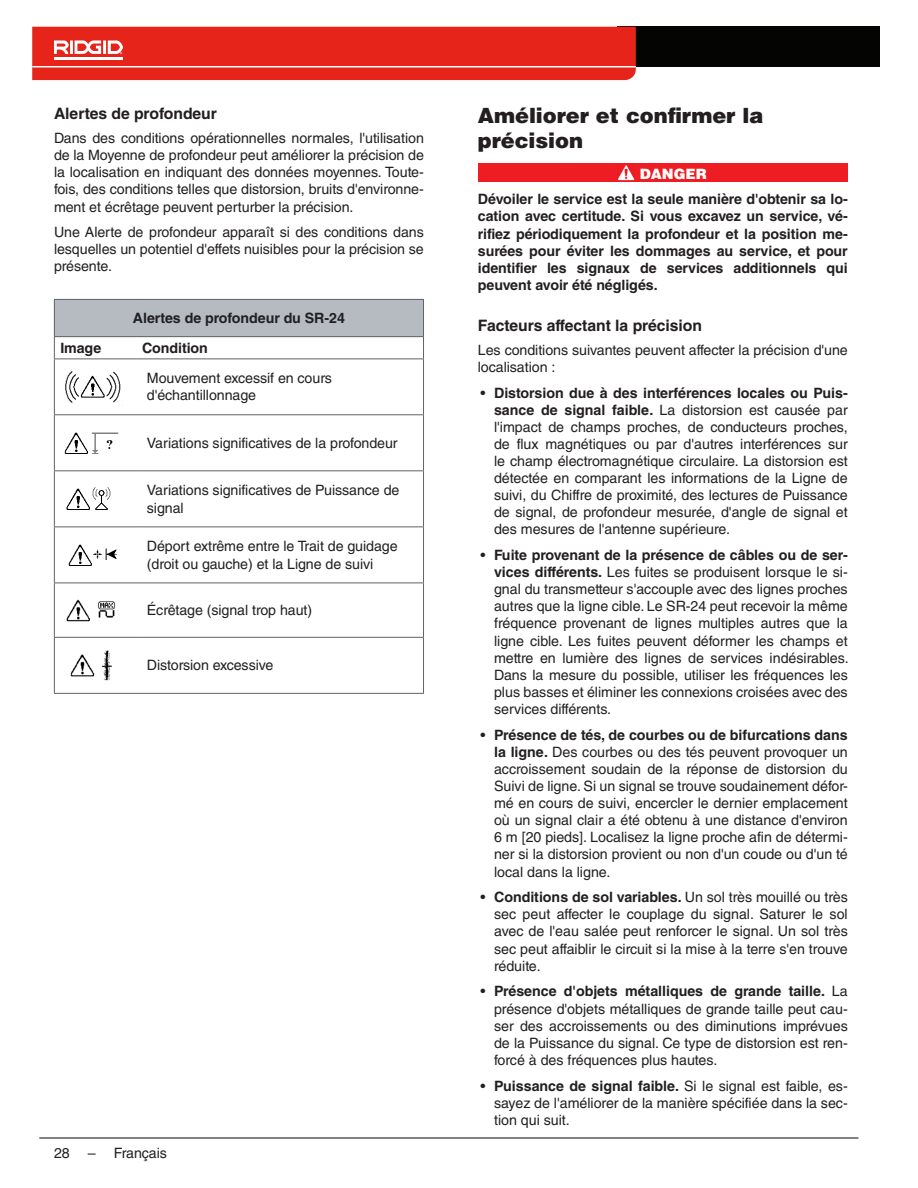
<style>
.page{position:relative;width:918px;height:1188px;background:#fff}
.page>*{position:absolute;margin:0;border:0;box-sizing:border-box;transform-origin:0 0}
.Head_1___h1{font:900 21px/25.2px "Helvetica LT Std";letter-spacing:-.005em;color:#231f20}
.Head_3___h3{font:700 15.75px "Helvetica LT Std";letter-spacing:-.005em;color:#231f20}
.Basic_Normal___bn{font:14.25px/17.1px "Helvetica LT Std";color:#231f20;text-align:justify}
.Basic_Bold____bb{font:700 14.25px/17.1px "Helvetica LT Std";letter-spacing:-.005em;color:#231f20;text-align:justify}
.Table_BN_Left____tl{font:14.25px/17.1px "Helvetica LT Std";letter-spacing:-.005em;color:#231f20}
.Table_Header____th{font:700 14.25px "Helvetica LT Std";letter-spacing:-.005em;color:#231f20}
.Table_BNB_Left____tl{font:700 14.25px "Helvetica LT Std";letter-spacing:-.005em;color:#231f20}
.Safety_Bar_Symbol{font:900 14.25px "Helvetica LT Std";color:#fff}
.s1{font-weight:700}
</style>
<div class="page">
<div style="left:617px;top:27px;width:263px;height:40px;background:#040503"></div>
<hr style="left:39px;top:1137px;width:819px;height:2px;background:#231f20">
<div style="left:32px;top:27px;width:604px;height:53px;background:#e72419"></div>
<hr style="left:54px;top:57px;width:69px;height:3px;background:#fff">
<div style="left:54px;top:299px;width:370px;height:38px;background:#b5bbc0"></div>
<hr style="left:423px;top:300px;width:1px;height:36px;background:#606266">
<hr style="left:54px;top:414px;width:82px;height:1px;background:#606266">
<hr style="left:136px;top:414px;width:288px;height:1px;background:#606266">
<hr style="left:54px;top:470px;width:82px;height:1px;background:#606266">
<hr style="left:136px;top:470px;width:288px;height:1px;background:#606266">
<hr style="left:54px;top:526px;width:82px;height:1px;background:#606266">
<hr style="left:136px;top:526px;width:288px;height:1px;background:#606266">
<hr style="left:54px;top:583px;width:82px;height:1px;background:#606266">
<hr style="left:136px;top:583px;width:288px;height:1px;background:#606266">
<hr style="left:54px;top:637px;width:82px;height:1px;background:#606266">
<hr style="left:136px;top:637px;width:288px;height:1px;background:#606266">
<hr style="left:423px;top:359px;width:1px;height:55px;background:#606266">
<hr style="left:423px;top:415px;width:1px;height:55px;background:#606266">
<hr style="left:423px;top:471px;width:1px;height:55px;background:#606266">
<hr style="left:423px;top:527px;width:1px;height:56px;background:#606266">
<hr style="left:423px;top:583px;width:1px;height:54px;background:#606266">
<hr style="left:423px;top:638px;width:1px;height:55px;background:#606266">
<hr style="left:136px;top:693px;width:288px;height:1px;background:#606266">
<hr style="left:54px;top:359px;width:1px;height:55px;background:#606266">
<hr style="left:54px;top:415px;width:1px;height:55px;background:#606266">
<hr style="left:54px;top:471px;width:1px;height:55px;background:#606266">
<hr style="left:54px;top:527px;width:1px;height:56px;background:#606266">
<hr style="left:54px;top:583px;width:1px;height:54px;background:#606266">
<hr style="left:54px;top:638px;width:1px;height:55px;background:#606266">
<hr style="left:54px;top:693px;width:82px;height:1px;background:#606266">
<hr style="left:54px;top:299px;width:82px;height:1px;background:#606266">
<hr style="left:54px;top:300px;width:1px;height:36px;background:#606266">
<hr style="left:136px;top:299px;width:288px;height:1px;background:#606266">
<hr style="left:54px;top:336px;width:82px;height:1px;background:#606266">
<svg style="left:54px;top:337px;width:1px;height:22px"></svg>
<hr style="left:136px;top:336px;width:288px;height:1px;background:#606266">
<svg style="left:423px;top:337px;width:1px;height:22px"></svg>
<hr style="left:54px;top:359px;width:82px;height:1px;background:#606266">
<hr style="left:136px;top:359px;width:288px;height:1px;background:#606266">
<img style="left:66px;top:371px;width:54px;height:32px">
<img style="left:66px;top:432px;width:51px;height:22px">
<img style="left:66px;top:487px;width:45px;height:23px">
<img style="left:68px;top:544px;width:48px;height:22px">
<img style="left:66px;top:599px;width:49px;height:23px">
<img style="left:70px;top:650px;width:42px;height:31px">
<div style="left:478px;top:163px;width:370px;height:19px;background:#ee1d23"></div>
<img style="left:618px;top:165px;width:17px;height:15px">
<p class="Head_3___h3" style="left:54px;top:104px;width:165px">Alertes de profondeur</p>
<p class="Basic_Normal___bn" style="left:54px;top:130px;width:371px">Dans des conditions opérationnelles normales, l'utilisation de la Moyenne de profondeur peut améliorer la précision de la localisation en indiquant des données moyennes. Toute‑ fois, des conditions telles que distorsion, bruits d'environne‑ ment et écrêtage peuvent perturber la précision.</p>
<p class="Basic_Normal___bn" style="left:54px;top:224px;width:371px">Une Alerte de profondeur apparaît si des conditions dans lesquelles un potentiel d'effets nuisibles pour la précision se présente.</p>
<p class="Table_Header____th" style="left:133px;top:309px;width:214px">Alertes de profondeur du SR‑24</p>
<p class="Table_BNB_Left____tl" style="left:60px;top:339px;width:42px">Image</p>
<p class="Table_BNB_Left____tl" style="left:142px;top:339px;width:67px">Condition</p>
<p class="Table_BN_Left____tl" style="left:147px;top:370px;width:186px">Mouvement excessif en cours d'échantillonnage</p>
<p class="Table_BN_Left____tl" style="left:147px;top:434px;width:252px">Variations significatives de la profondeur</p>
<p class="Table_BN_Left____tl" style="left:147px;top:482px;width:254px">Variations significatives de Puissance de signal</p>
<p class="Table_BN_Left____tl" style="left:147px;top:538px;width:252px">Déport extrême entre le Trait de guidage (droit ou gauche) et la Ligne de suivi</p>
<p class="Table_BN_Left____tl" style="left:147px;top:602px;width:167px">Écrêtage (signal trop haut)</p>
<p class="Table_BN_Left____tl" style="left:147px;top:657px;width:128px">Distorsion excessive</p>
<p class="Basic_Normal___bn" style="left:54px;top:1144px;width:17px">28</p>
<p class="Basic_Normal___bn" style="left:88px;top:1144px;width:81px">– Français</p>
<p class="Head_1___h1" style="left:478px;top:102px;width:287px">Améliorer et confirmer la précision</p>
<p class="Safety_Bar_Symbol" style="left:640px;top:164px;width:69px">DANGER</p>
<p class="Basic_Bold____bb" style="left:478px;top:191px;width:371px">Dévoiler le service est la seule manière d'obtenir sa lo&shy;cation avec certitude. Si vous excavez un service, vé&shy;rifiez périodiquement la profondeur et la position me&shy;surées pour éviter les dommages au service, et pour identifier les signaux de services additionnels qui peuvent avoir été négligés.</p>
<p class="Head_3___h3" style="left:478px;top:316px;width:226px">Facteurs affectant la précision</p>
<p class="Basic_Normal___bn" style="left:478px;top:341px;width:371px">Les conditions suivantes peuvent affecter la précision d'une localisation :</p>
<p class="Basic_Normal___bn" style="left:494px;top:384px;width:355px;text-indent:-14px">• <span class="s1">Distorsion due à des interférences locales ou Puis&shy;sance de signal faible.</span> La distorsion est causée par l'impact de champs proches, de conducteurs proches, de flux magnétiques ou par d'autres interférences sur le champ électromagnétique circulaire. La distorsion est détectée en comparant les informations de la Ligne de suivi, du Chiffre de proximité, des lectures de Puissance de signal, de profondeur mesurée, d'angle de signal et des mesures de l'antenne supérieure.</p>
<p class="Basic_Normal___bn" style="left:494px;top:547px;width:355px;text-indent:-14px">• <span class="s1">Fuite provenant de la présence de câbles ou de ser&shy;vices différents.</span> Les fuites se produisent lorsque le si‑ gnal du transmetteur s'accouple avec des lignes proches autres que la ligne cible. Le SR‑24 peut recevoir la même fréquence provenant de lignes multiples autres que la ligne cible. Les fuites peuvent déformer les champs et mettre en lumière des lignes de services indésirables.<br>Dans la mesure du possible, utiliser les fréquences les plus basses et éliminer les connexions croisées avec des services différents.</p>
<p class="Basic_Normal___bn" style="left:494px;top:726px;width:355px;text-indent:-14px">• <span class="s1">Présence de tés, de courbes ou de bifurcations dans la ligne.</span> Des courbes ou des tés peuvent provoquer un accroissement soudain de la réponse de distorsion du Suivi de ligne. Si un signal se trouve soudainement défor‑ mé en cours de suivi, encercler le dernier emplacement où un signal clair a été obtenu à une distance d'environ 6 m [20 pieds]. Localisez la ligne proche afin de détermi‑ ner si la distorsion provient ou non d'un coude ou d'un té local dans la ligne.</p>
<p class="Basic_Normal___bn" style="left:494px;top:889px;width:355px;text-indent:-14px">• <span class="s1">Conditions de sol variables.</span> Un sol très mouillé ou très sec peut affecter le couplage du signal. Saturer le sol avec de l'eau salée peut renforcer le signal. Un sol très sec peut affaiblir le circuit si la mise à la terre s'en trouve réduite.</p>
<p class="Basic_Normal___bn" style="left:494px;top:983px;width:355px;text-indent:-14px">• <span class="s1">Présence d'objets métalliques de grande taille.</span> La présence d'objets métalliques de grande taille peut cau‑ ser des accroissements ou des diminutions imprévues de la Puissance du signal. Ce type de distorsion est ren‑ forcé à des fréquences plus hautes.</p>
<p class="Basic_Normal___bn" style="left:494px;top:1077px;width:355px;text-indent:-14px">• <span class="s1">Puissance de signal faible.</span> Si le signal est faible, es‑ sayez de l'améliorer de la manière spécifiée dans la sec‑ tion qui suit.</p>
</div>
